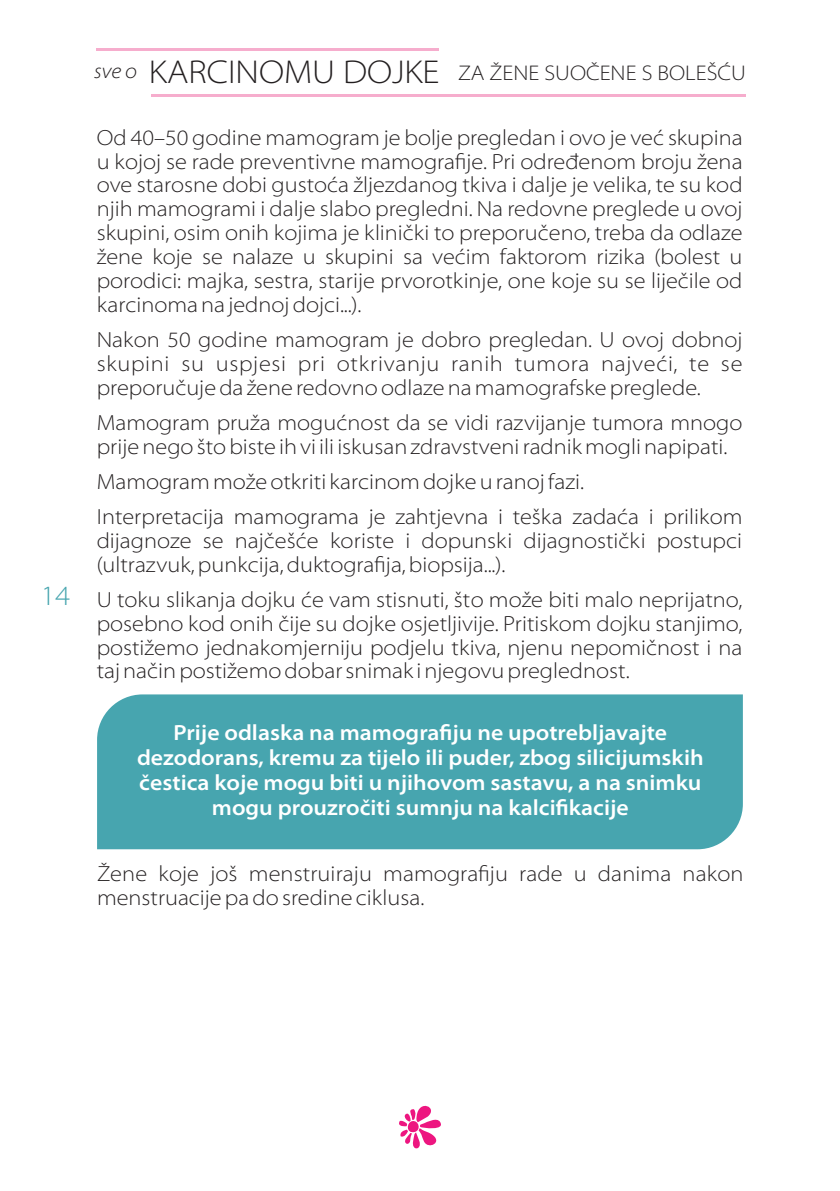
<style>
.page{position:relative;width:840px;height:1191px;background:#fff}
.page>*{position:absolute;margin:0;border:0;box-sizing:border-box;transform-origin:0 0}
.t1{font:300 semi-expanded 28px "Myriad Pro";color:#47a5af}
.t2{font:300 semi-expanded 22px/23.8px "Myriad Pro";color:#231f20}
.t3{font:600 semi-expanded 22px/25.2px "Myriad Pro";color:#fff;text-align:center}
.t4{font:300 semi-expanded 21.4px "Myriad Pro";color:#231f20}
.s1{font-style:italic}
.s2{font-size:33.2px}
</style>
<div class="page">
<div style="left:97px;top:694px;width:645px;height:155px;background:#47a5af"></div>
<hr style="left:96px;top:48px;width:343px;height:2px;background:#f6adcd">
<hr style="left:151px;top:94px;width:594px;height:2px;background:#f6adcd">
<svg style="left:399px;top:1105px;width:42px;height:44px"></svg>
<p class="t1" style="left:41px;top:584px;width:31px">14</p>
<p class="t4" style="left:94px;top:64px;width:653px"><span class="s1">sve o</span> <span class="s2">KARCINOMU DOJKE</span> ZA ŽENE SUOČENE S BOLEŠĆU</p>
<p class="t2" style="left:97px;top:127px;width:647px;text-align:justify">Od 40–50 godine mamogram je bolje pregledan i ovo je već skupina u kojoj se rade preventivne mamografije. Pri određenom broju žena ove starosne dobi gustoća žljezdanog tkiva i dalje je velika, te su kod njih mamogrami i dalje slabo pregledni. Na redovne preglede u ovoj skupini, osim onih kojima je klinički to preporučeno, treba da odlaze žene koje se nalaze u skupini sa većim faktorom rizika (bolest u porodici: majka, sestra, starije prvorotkinje, one koje su se liječile od karcinoma na jednoj dojci...).</p>
<p class="t2" style="left:97px;top:329px;width:647px;text-align:justify">Nakon 50 godine mamogram je dobro pregledan. U ovoj dobnoj skupini su uspjesi pri otkrivanju ranih tumora najveći, te se preporučuje da žene redovno odlaze na mamografske preglede.</p>
<p class="t2" style="left:97px;top:412px;width:647px">Mamogram pruža mogućnost da se vidi razvijanje tumora mnogo prije nego što biste ih vi ili iskusan zdravstveni radnik mogli napipati.</p>
<p class="t2" style="left:97px;top:466px;width:647px;line-height:35.2px">Mamogram može otkriti karcinom dojke u ranoj fazi.<br>Interpretacija mamograma je zahtjevna i teška zadaća i prilikom</p>
<p class="t2" style="left:97px;top:530px;width:646px">dijagnoze se najčešće koriste i dopunski dijagnostički postupci (ultrazvuk, punkcija, duktografija, biopsija...).</p>
<p class="t2" style="left:97px;top:589px;width:647px;text-align:justify">U toku slikanja dojku će vam stisnuti, što može biti malo neprijatno, posebno kod onih čije su dojke osjetljivije. Pritiskom dojku stanjimo, postižemo jednakomjerniju podjelu tkiva, njenu nepomičnost i na taj način postižemo dobar snimak i njegovu preglednost.</p>
<p class="t3" style="left:137px;top:721px;width:568px">Prije odlaska na mamografiju ne upotrebljavajte dezodorans, kremu za tijelo ili puder, zbog silicijumskih čestica koje mogu biti u njihovom sastavu, a na snimku mogu prouzročiti sumnju na kalcifikacije</p>
<p class="t2" style="left:97px;top:864px;width:647px">Žene koje još menstruiraju mamografiju rade u danima nakon menstruacije pa do sredine ciklusa.</p>
</div>
